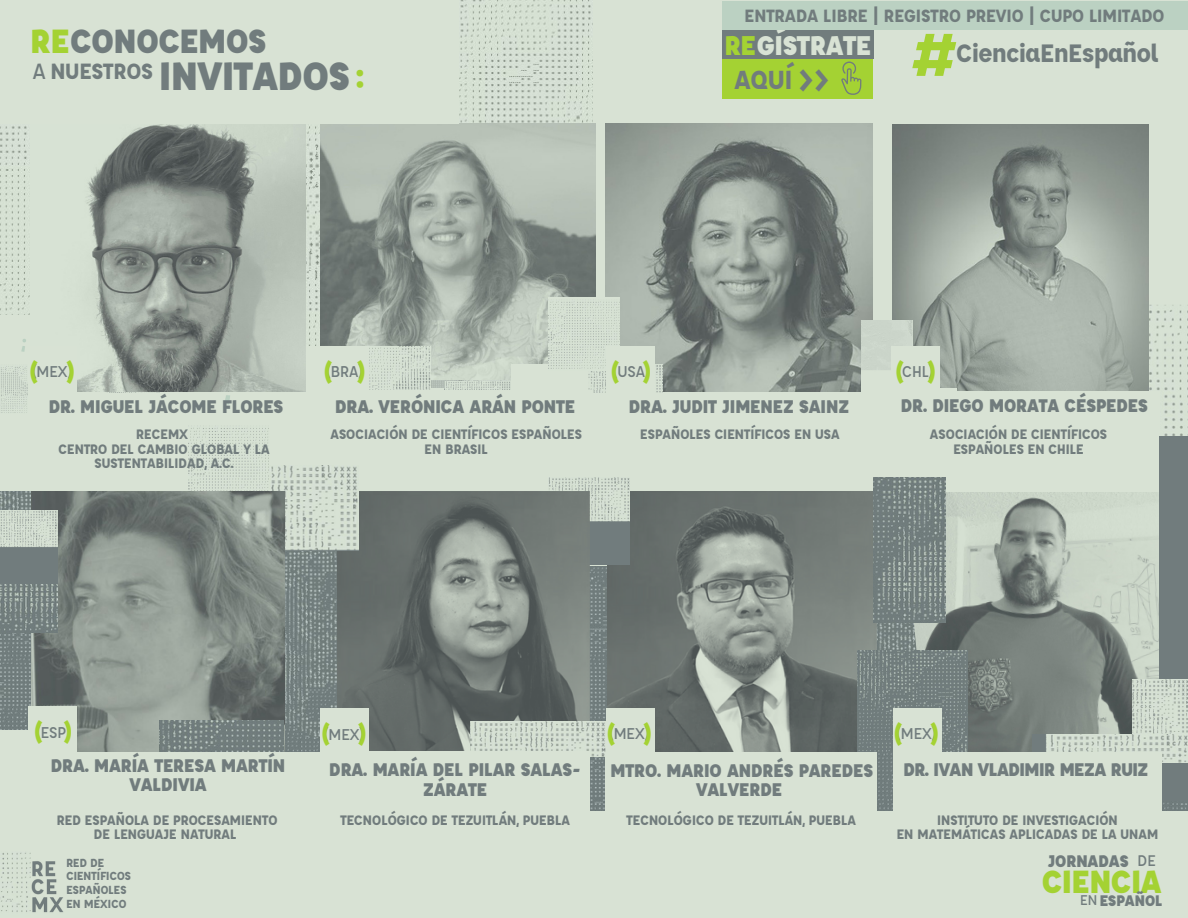
<style>
.page{position:relative;width:1188px;height:918px;background:#d8e2d4}
.page>*{position:absolute;margin:0;border:0;box-sizing:border-box;transform-origin:0 0}
.t1{font:700 66px "Affogato";color:#a4d233}
.t2{font:900 43.2px "Affogato";letter-spacing:-.04em;color:#717c7d}
.t3{font:900 36.75px "Affogato";letter-spacing:-.04em;color:#717c7d}
.t4{font:900 35.1px "Affogato";letter-spacing:-.04em;color:#a4d233}
.t5{font:900 29.55px "Affogato";letter-spacing:-.04em;color:#d8e2d4}
.t6{font:700 28.65px "Affogato";color:#717c7d}
.t7{font:700 27.6px "Affogato";letter-spacing:-.04em;color:#717c7d}
.t8{font:900 19.95px/19.2px "Affogato";letter-spacing:-.04em;color:#717c7d;text-align:center}
.t9{font:900 19.95px "Affogato";letter-spacing:-.06em;color:#717c7d}
.t10{font:700 19.35px "Affogato";letter-spacing:-.04em;color:#717c7d}
.t11{font:900 18.45px "Affogato";letter-spacing:-.04em;color:#717c7d}
.t12{font:500 17.1px "Affogato";letter-spacing:-.04em;color:#717c7d}
.t13{font:900 16.8px "Affogato";letter-spacing:-.04em;color:#717c7d}
.t14{font:500 16.8px "Affogato";color:#717c7d}
.t15{font:700 15px/14.7px "Affogato";letter-spacing:-.04em;color:#717c7d;text-align:center}
.t16{font:700 12.75px/13.8px "Affogato";letter-spacing:-.04em;color:#717c7d}
.s1{color:#a4d233}
.s2{font-size:36.75px;color:#a4d233}
.s3{font-size:29.7px;color:#a4d233}
.s4{font-weight:900;font-size:29.25px}
.s5{font-weight:900;font-size:24.3px;color:#a4d233}
.s6{font-weight:500;font-size:15.45px}
</style>
<div class="page">
<img style="left:0;top:0;width:593px;height:346px">
<img style="left:321px;top:124px;width:274px;height:256px">
<div style="left:0;top:0;width:459px;height:124px;background:#d8e2d4"></div>
<img style="left:1019px;top:29px;width:169px;height:407px">
<img style="left:893px;top:124px;width:255px;height:268px">
<img style="left:0;top:316px;width:30px;height:97px">
<img style="left:0;top:491px;width:337px;height:261px">
<img style="left:0;top:366px;width:160px;height:29px">
<img style="left:446px;top:382px;width:65px;height:8px">
<img style="left:605px;top:124px;width:268px;height:268px">
<img style="left:589px;top:565px;width:599px;height:245px">
<img style="left:512px;top:365px;width:151px;height:28px">
<img style="left:548px;top:298px;width:71px;height:73px">
<img style="left:861px;top:320px;width:52px;height:72px">
<div style="left:28px;top:393px;width:1132px;height:98px;background:#d8e2d4"></div>
<div style="left:606px;top:346px;width:48px;height:50px;background:#d8e2d4"></div>
<img style="left:607px;top:491px;width:269px;height:262px">
<div style="left:606px;top:753px;width:271px;height:165px;background:#d8e2d4"></div>
<div style="left:892px;top:346px;width:48px;height:50px;background:#d8e2d4"></div>
<img style="left:901px;top:492px;width:258px;height:260px">
<div style="left:892px;top:392px;width:268px;height:100px;background:#d8e2d4"></div>
<img style="left:858px;top:650px;width:110px;height:102px">
<div style="left:1159px;top:436px;width:29px;height:364px;background:#717c7d"></div>
<img style="left:1033px;top:734px;width:155px;height:28px">
<div style="left:893px;top:752px;width:269px;height:166px;background:#d8e2d4"></div>
<img style="left:873px;top:478px;width:72px;height:145px">
<img style="left:1132px;top:680px;width:56px;height:54px">
<img style="left:188px;top:346px;width:242px;height:145px">
<div style="left:321px;top:391px;width:272px;height:100px;background:#d8e2d4"></div>
<div style="left:321px;top:346px;width:48px;height:50px;background:#d8e2d4"></div>
<img style="left:549px;top:477px;width:81px;height:88px">
<img style="left:337px;top:491px;width:252px;height:260px">
<img style="left:470px;top:722px;width:135px;height:35px">
<div style="left:321px;top:708px;width:48px;height:50px;background:#d8e2d4"></div>
<div style="left:321px;top:751px;width:269px;height:167px;background:#d8e2d4"></div>
<img style="left:269px;top:466px;width:89px;height:84px">
<img style="left:31px;top:491px;width:253px;height:261px">
<img style="left:0;top:510px;width:58px;height:123px">
<img style="left:160px;top:720px;width:124px;height:32px">
<img style="left:0;top:730px;width:64px;height:183px">
<div style="left:606px;top:708px;width:48px;height:49px;background:#d8e2d4"></div>
<div style="left:893px;top:708px;width:48px;height:50px;background:#d8e2d4"></div>
<div style="left:722px;top:58px;width:151px;height:41px;background:#a4d233"></div>
<div style="left:722px;top:24px;width:151px;height:35px;background:#717c7d"></div>
<svg style="left:841px;top:62px;width:20px;height:33px"></svg>
<img style="left:30px;top:124px;width:276px;height:268px">
<div style="left:29px;top:707px;width:48px;height:49px;background:#d8e2d4"></div>
<div style="left:29px;top:346px;width:48px;height:50px;background:#d8e2d4"></div>
<div style="left:722px;top:1px;width:466px;height:28px;background:#bbd1c2"></div>
<h3 class="t3" style="left:30px;top:18px;width:238px"><span class="s1">RE</span>CONOCEMOS</h3>
<h2 class="t2" style="left:32px;top:48px;width:335px"><sup>A</sup> <sup>NUESTROS</sup> INVITADOS <span class="s2">:</span></h2>
<p class="t10" style="left:744px;top:3px;width:422px">ENTRADA LIBRE | REGISTRO PREVIO | CUPO LIMITADO</p>
<h3 class="t5" style="left:724px;top:26px;width:149px"><span class="s3">RE</span>GÍSTRATE</h3>
<h3 class="t6" style="left:734px;top:61px;width:98px">AQUÍ <span class="s4">&gt;&gt;</span></h3>
<h1 class="t1" style="left:913px;top:12px;width:45px">#</h1>
<h3 class="t7" style="left:956px;top:35px;width:205px">CienciaEnEspañol</h3>
<p class="t12" style="left:30px;top:361px;width:46px"><span class="s5">(</span>(MEX<span class="s5">)</span>)</p>
<p class="t12" style="left:324px;top:361px;width:42px"><span class="s5">(</span>(BRA<span class="s5">)</span>)</p>
<p class="t12" style="left:896px;top:361px;width:41px"><span class="s5">(</span>(CHL<span class="s5">)</span>)</p>
<p class="t12" style="left:611px;top:361px;width:41px"><span class="s5">(</span>(USA<span class="s5">)</span>)</p>
<h3 class="t8" style="left:48px;top:396px;width:237px">DR. MIGUEL JÁCOME FLORES</h3>
<p class="t15" style="left:58px;top:426px;width:213px">RECEMX<br>CENTRO DEL CAMBIO GLOBAL Y LA<br>SUSTENTABILIDAD, A.C.</p>
<h3 class="t8" style="left:335px;top:396px;width:242px">DRA. VERÓNICA ARÁN PONTE</h3>
<p class="t15" style="left:330px;top:426px;width:254px">ASOCIACIÓN DE CIENTÍFICOS ESPAÑOLES<br>EN BRASIL</p>
<h3 class="t8" style="left:629px;top:396px;width:222px">DRA. JUDIT JIMENEZ SAINZ</h3>
<p class="t15" style="left:640px;top:426px;width:202px">ESPAÑOLES CIENTÍFICOS EN USA</p>
<h3 class="t8" style="left:900px;top:395px;width:249px">DR. DIEGO MORATA CÉSPEDES</h3>
<p class="t15" style="left:930px;top:426px;width:179px">ASOCIACIÓN DE CIENTÍFICOS<br>ESPAÑOLES EN CHILE</p>
<p class="t12" style="left:35px;top:721px;width:39px"><span class="s5">(</span>(ESP<span class="s5">)</span>)</p>
<p class="t12" style="left:322px;top:723px;width:46px"><span class="s5">(</span>(MEX<span class="s5">)</span>)</p>
<p class="t12" style="left:607px;top:722px;width:46px"><span class="s5">(</span>(MEX<span class="s5">)</span>)</p>
<p class="t12" style="left:894px;top:723px;width:46px"><span class="s5">(</span>(MEX<span class="s5">)</span>)</p>
<h3 class="t8" style="left:50px;top:755px;width:237px">DRA. MARÍA TERESA MARTÍN<br>VALDIVIA</h3>
<p class="t15" style="left:56px;top:812px;width:223px">RED ESPAÑOLA DE PROCESAMIENTO<br>DE LENGUAJE NATURAL</p>
<h3 class="t8" style="left:329px;top:759px;width:254px">DRA. MARÍA DEL PILAR SALAS-<br>ZÁRATE</h3>
<p class="t15" style="left:340px;top:812px;width:232px">TECNOLÓGICO DE TEZUITLÁN, PUEBLA</p>
<h3 class="t8" style="left:610px;top:760px;width:265px">MTRO. MARIO ANDRÉS PAREDES<br>VALVERDE</h3>
<p class="t15" style="left:626px;top:812px;width:232px">TECNOLÓGICO DE TEZUITLÁN, PUEBLA</p>
<h3 class="t9" style="left:903px;top:757px;width:247px">DR. IVAN VLADIMIR MEZA RUIZ</h3>
<p class="t15" style="left:896px;top:812px;width:264px">INSTITUTO DE INVESTIGACIÓN<br>EN MATEMÁTICAS APLICADAS DE LA UNAM</p>
<p class="t16" style="left:66px;top:855px;width:67px">RED DE<br>CIENTÍFICOS<br>ESPAÑOLES<br>EN MÉXICO</p>
<p class="t11" style="left:1048px;top:849px;width:83px">JORNADAS</p>
<p class="t13" style="left:1080px;top:890px;width:84px"><span class="s6">EN</span>ESPAÑOL</p>
<p class="t14" style="left:1137px;top:850px;width:20px">DE</p>
<h3 class="t4" style="left:1041px;top:859px;width:122px">CIENCIA</h3>
</div>
